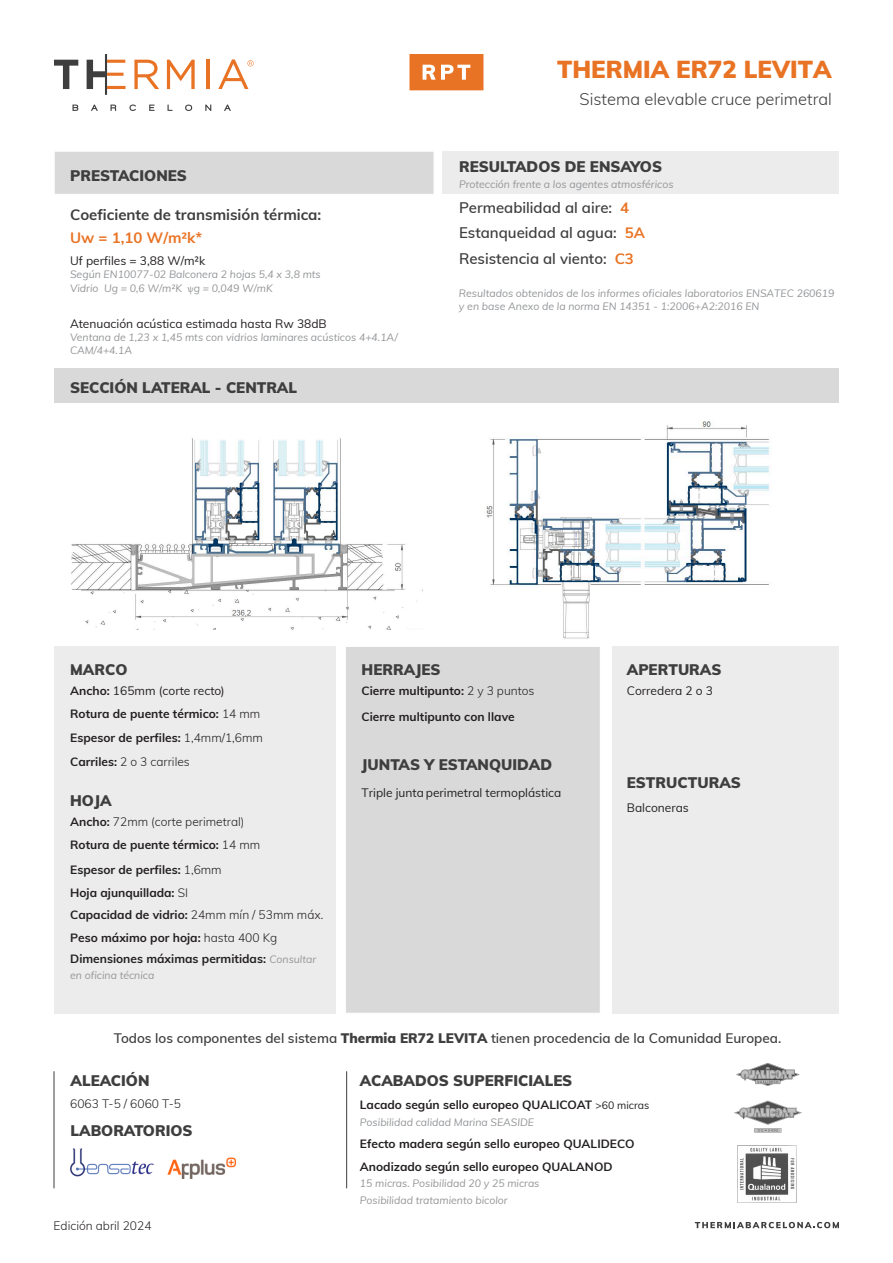
<style>
.page{position:relative;width:893px;height:1263px;background:#fff}
.page>*{position:absolute;margin:0;border:0;box-sizing:border-box;transform-origin:0 0}
.Explicacio{font:900 24px "Muli";color:#e97324}
.Explicacio-2{font:300 16.5px "Muli";color:#3e3e3f}
.t1{font:900 15px "Muli";color:#3e3e3f}
.t2{font:600 15px/25.5px "Muli";color:#3e3e3f}
.t3{font:700 15px/22.5px "Muli";color:#3e3e3f}
.t4{font:600 13.5px "Muli";color:#3e3e3f}
.t5{font:700 12px/22.5px "Muli";color:#231f20}
.t6{font:12px "Muli";color:#231f20}
.t7{font:300 12px "Muli";color:#231f20}
.t8{font:italic 10.5px/13.2px "Muli";color:#939598}
.t9{font:italic 10.5px "Muli";color:#939598}
.s1{color:#e97324}
.s2{font-style:inherit}
.s3{font-family:"Minion Pro";font-style:normal}
.s4{font-weight:700;color:#e97324}
.s5{font-weight:400}
.s6{font-weight:300}
.s7{font-weight:400;font-style:italic;font-size:10.5px;color:#939598}
.s8{font-weight:900}
.s9{font-weight:400;font-size:10.5px}
</style>
<div class="page">
<svg style="left:54px;top:60px;width:24px;height:29px"></svg>
<svg style="left:134px;top:60px;width:25px;height:29px"></svg>
<svg style="left:167px;top:60px;width:28px;height:29px"></svg>
<hr style="left:206px;top:60px;width:3px;height:29px;background:#e97324">
<svg style="left:87px;top:54px;width:39px;height:41px"></svg>
<svg style="left:218px;top:59px;width:36px;height:30px"></svg>
<svg style="left:72px;top:105px;width:6px;height:6px"></svg>
<svg style="left:91px;top:105px;width:7px;height:6px"></svg>
<svg style="left:111px;top:105px;width:5px;height:6px"></svg>
<svg style="left:129px;top:105px;width:7px;height:6px"></svg>
<svg style="left:149px;top:105px;width:6px;height:6px"></svg>
<svg style="left:168px;top:105px;width:4px;height:6px"></svg>
<svg style="left:185px;top:105px;width:7px;height:6px"></svg>
<svg style="left:205px;top:105px;width:6px;height:6px"></svg>
<svg style="left:224px;top:105px;width:7px;height:6px"></svg>
<div style="left:54px;top:646px;width:281px;height:367px;background:#ececec"></div>
<div style="left:53px;top:150px;width:382px;height:45px;background:#d9d9d9;border:2px solid #f6f6f6"></div>
<div style="left:54px;top:368px;width:785px;height:35px;background:#d9d9d9"></div>
<div style="left:442px;top:152px;width:397px;height:42px;background:#ececec"></div>
<div style="left:612px;top:646px;width:227px;height:367px;background:#ececec"></div>
<div style="left:344px;top:645px;width:257px;height:369px;background:#d9d9d9;border:2px solid #f6f6f6"></div>
<hr style="left:54px;top:1071px;width:1px;height:117px;background:#3e3e3f">
<hr style="left:346px;top:1071px;width:1px;height:117px;background:#3e3e3f">
<img style="left:71px;top:1148px;width:83px;height:29px">
<img style="left:167px;top:1157px;width:69px;height:22px">
<img style="left:738px;top:1145px;width:58px;height:58px">
<img style="left:734px;top:1100px;width:67px;height:33px">
<img style="left:737px;top:1063px;width:63px;height:23px">
<svg style="left:695px;top:1222px;width:144px;height:6px"></svg>
<svg style="left:409px;top:54px;width:74px;height:36px;background:#eb8541"></svg>
<img style="left:486px;top:421px;width:285px;height:218px">
<img style="left:71px;top:438px;width:352px;height:191px">
<p class="t1" style="left:70px;top:165px;width:118px">PRESTACIONES</p>
<p class="t3" style="left:70px;top:203px;width:253px">Coeficiente de transmisión térmica:<br><span class="s1">Uw = 1,</span><span class="s1">1</span><span class="s1">0 W/m²k*</span></p>
<p class="t6" style="left:70px;top:252px;width:137px">Uf perfiles = 3,<span class="s2">88</span> W/m²k</p>
<p class="t8" style="left:70px;top:267px;width:252px">Según EN10077-02 Balconera <span class="s2">2 hojas 5,4</span> x <span class="s2">3,8</span> mts<br>Vidrio Ug = <span class="s2">0</span>,<span class="s2">6</span> W/m²K <span class="s3">ψ</span>g = 0,0<span class="s2">49</span> W/mK</p>
<p class="t6" style="left:70px;top:315px;width:258px">Atenuación acústica estimada hasta Rw 38dB</p>
<p class="t8" style="left:70px;top:330px;width:329px">Ventana de 1,23 x 1,45 mts con vidrios laminares acústicos 4+4.1A/<br>CAM/4+4.1A</p>
<p class="t1" style="left:70px;top:376px;width:229px">SECCIÓN LATERAL - CENTRAL</p>
<p class="Explicacio" style="left:557px;top:52px;width:276px">THERMIA ER72 LEVITA</p>
<p class="Explicacio-2" style="left:580px;top:87px;width:254px">Sistema elevable cruce perimetral</p>
<p class="t1" style="left:459px;top:155px;width:204px">RESULTADOS DE ENSAYOS</p>
<p class="t8" style="left:459px;top:177px;width:216px">Protección frente a los agentes atmosféricos</p>
<p class="t2" style="left:459px;top:194px;width:188px">Permeabilidad al aire: <span class="s4">4<br></span>Estanqueidad al agua: <span class="s4">5A<br></span>Resistencia al viento: <span class="s4">C3</span></p>
<p class="t8" style="left:459px;top:286px;width:377px">Resultados obtenidos de los informes <span class="s2">oficiales laboratorios ENSATEC 260619 </span>y en base Anexo de la norma EN 14351 - 1:2006+A2:2016 EN</p>
<p class="t1" style="left:70px;top:659px;width:59px">MARCO</p>
<p class="t5" style="left:70px;top:679px;width:192px">Ancho: <span class="s5">1</span><span class="s5">65mm (corte</span> <span class="s5">recto</span><span class="s5">)<br></span>Rotura de puente térmico: <span class="s6">14 mm</span></p>
<p class="t5" style="left:70px;top:725px;width:194px;line-height:24px">Espesor de perfiles: <span class="s6">1,4mm/1,6mm<br></span>Carriles: <span class="s6">2 o 3 carriles</span></p>
<p class="t1" style="left:70px;top:789px;width:43px">HOJA</p>
<p class="t5" style="left:70px;top:810px;width:192px">Ancho: <span class="s6">72mm (corte perimetral)<br></span>Rotura de puente térmico: <span class="s6">14 mm</span></p>
<p class="t5" style="left:70px;top:858px;width:255px">Espesor de perfiles: <span class="s6">1,6mm<br></span>Hoja ajunquillada: <span class="s6">SI<br></span>Capacidad de vidrio: <span class="s6">24mm mín / 53mm máx.<br></span>Peso máximo por hoja: <span class="s6">hasta 400 Kg</span></p>
<p class="t5" style="left:70px;top:946px;width:248px">Dimensiones máximas permitidas: <span class="s7">Consultar</span></p>
<p class="t9" style="left:70px;top:968px;width:86px">en oficina técnica</p>
<p class="t1" style="left:362px;top:659px;width:80px">HERRAJES</p>
<p class="t5" style="left:362px;top:678px;width:174px;line-height:25.5px">Cierre multipunto: <span class="s6">2 y 3 puntos<br></span>Cierre multipunto con llave</p>
<p class="t1" style="left:362px;top:753px;width:192px">JUNTAS Y ESTANQUIDAD</p>
<p class="t6" style="left:362px;top:784px;width:201px"><span class="s2">Triple junta</span> perimetral termoplástica</p>
<p class="t1" style="left:627px;top:659px;width:96px">APERTURAS</p>
<p class="t6" style="left:627px;top:682px;width:88px">Corredera 2 <span class="s2">o 3</span></p>
<p class="t1" style="left:627px;top:772px;width:116px">ESTRUCTURAS</p>
<p class="t6" style="left:627px;top:799px;width:64px">Balconeras</p>
<p class="t4" style="left:114px;top:1028px;width:669px">Todos los componentes del sistema <span class="s8">Thermia ER72 LEVITA</span> tienen procedencia de la Comunidad Europea.</p>
<p class="t1" style="left:71px;top:1070px;width:80px">ALEACIÓN</p>
<p class="t1" style="left:71px;top:1120px;width:124px">LABORATORIOS</p>
<p class="t1" style="left:360px;top:1070px;width:214px">ACABADOS SUPERFICIALES</p>
<p class="t7" style="left:70px;top:1095px;width:112px">6063 T-5 / 6060 T-5</p>
<p class="t5" style="left:360px;top:1093px;width:291px">Lacado según sello europeo QUALICOAT <span class="s9">&gt;60 micras</span></p>
<p class="t8" style="left:360px;top:1115px;width:176px">Posibilidad calidad Marina SEASIDE</p>
<p class="t5" style="left:360px;top:1132px;width:276px">Efecto madera según sello europeo QUALIDECO</p>
<p class="t5" style="left:360px;top:1154px;width:254px">Anodizado según sello europeo QUALANOD</p>
<p class="t8" style="left:360px;top:1176px;width:181px">15 micras. Posibilidad 20 y 25 micras</p>
<p class="t8" style="left:360px;top:1193px;width:149px">Posibilidad tratamiento bicolor</p>
<p class="t7" style="left:54px;top:1217px;width:99px">Edición abril 2024</p>
</div>
